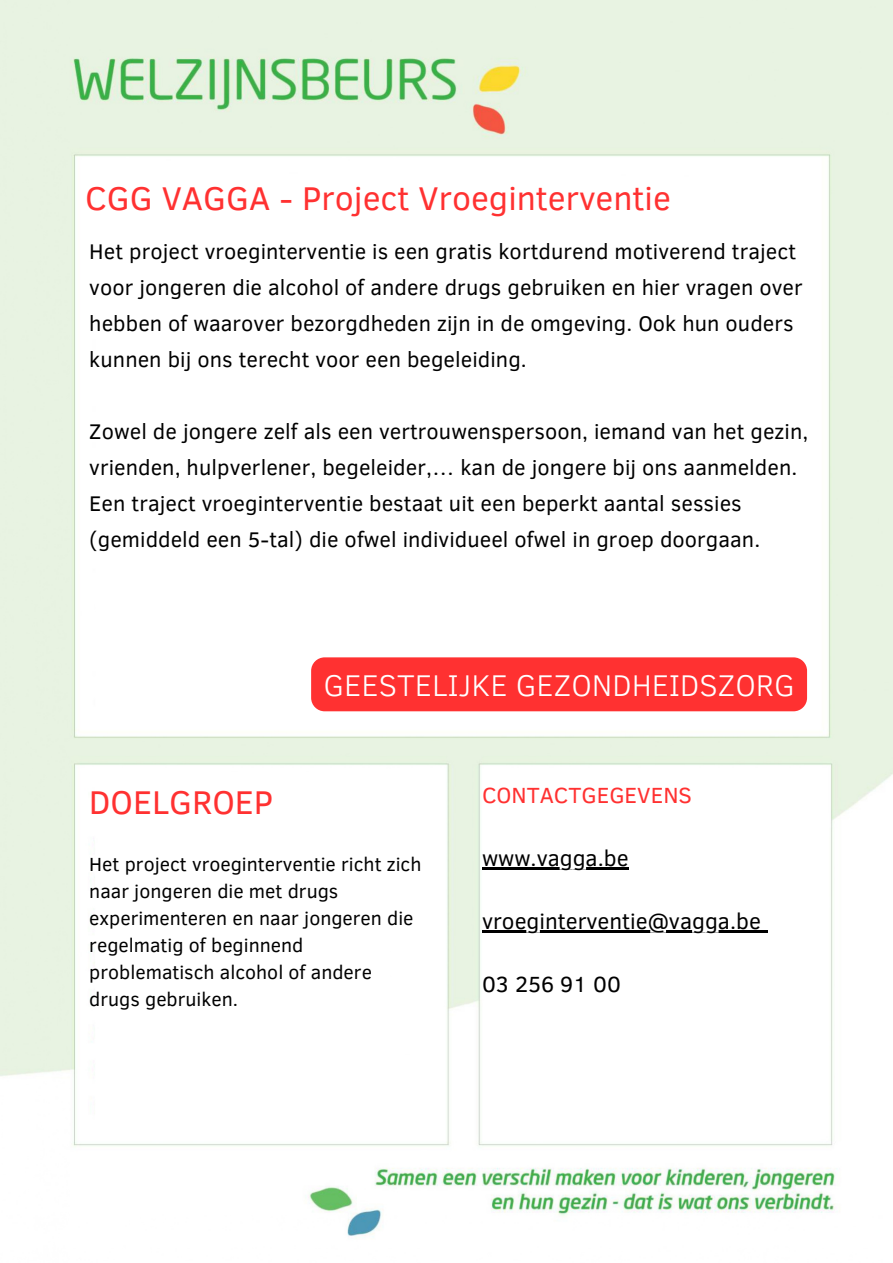
<style>
.page{position:relative;width:893px;height:1263px;background:#fff}
.page>*{position:absolute;margin:0;border:0;box-sizing:border-box;transform-origin:0 0}
.t1{font:33.75px "Clear Sans";color:#ff3131}
.t2{font:300 30.75px "Clear Sans";color:#fff}
.t3{font:22.5px "Clear Sans";color:#000}
.t4{font:22.5px "Clear Sans";color:#ff3131}
.t5{font:21.75px/36px "Clear Sans";letter-spacing:.005em;color:#000}
.t6{font:19.5px/27px "Clear Sans";color:#000}
</style>
<div class="page">
<img style="left:0;top:0;width:893px;height:1236px">
<hr style="left:482px;top:867px;width:146px;height:2px;background:#000">
<hr style="left:482px;top:930px;width:279px;height:2px;background:#000">
<svg style="left:761px;top:930px;width:6px;height:2px"></svg>
<div style="left:311px;top:657px;width:496px;height:54px;background:#ff3131;border-radius:13px"></div>
<h1 class="t1" style="left:85px;top:174px;width:587px">CGG VAGGA - Project Vroeginterventie</h1>
<p class="t5" style="left:89px;top:232px;width:715px">Het project vroeginterventie is een gratis kortdurend motiverend traject voor jongeren die alcohol of andere drugs gebruiken en hier vragen over hebben of waarover bezorgdheden zijn in de omgeving. Ook hun ouders kunnen bij ons terecht voor een begeleiding.</p>
<p class="t5" style="left:89px;top:412px;width:720px">Zowel de jongere zelf als een vertrouwenspersoon, iemand van het gezin, vrienden, hulpverlener, begeleider,… kan de jongere bij ons aanmelden.<br>Een traject vroeginterventie bestaat uit een beperkt aantal sessies (gemiddeld een 5-tal) die ofwel individueel ofwel in groep doorgaan.</p>
<h1 class="t1" style="left:89px;top:777px;width:186px">DOELGROEP</h1>
<h2 class="t2" style="left:323px;top:663px;width:473px">GEESTELIJKE GEZONDHEIDSZORG</h2>
<p class="t4" style="left:482px;top:779px;width:211px">CONTACTGEGEVENS</p>
<p class="t6" style="left:89px;top:850px;width:334px">Het project vroeginterventie richt zich naar jongeren die met drugs experimenteren en naar jongeren die regelmatig of beginnend problematisch alcohol of andere drugs gebruiken.</p>
<p class="t3" style="left:482px;top:842px;width:148px">www.vagga.be</p>
<p class="t3" style="left:482px;top:905px;width:280px">vroeginterventie@vagga.be</p>
<p class="t3" style="left:482px;top:968px;width:141px">03 256 91 00</p>
</div>
